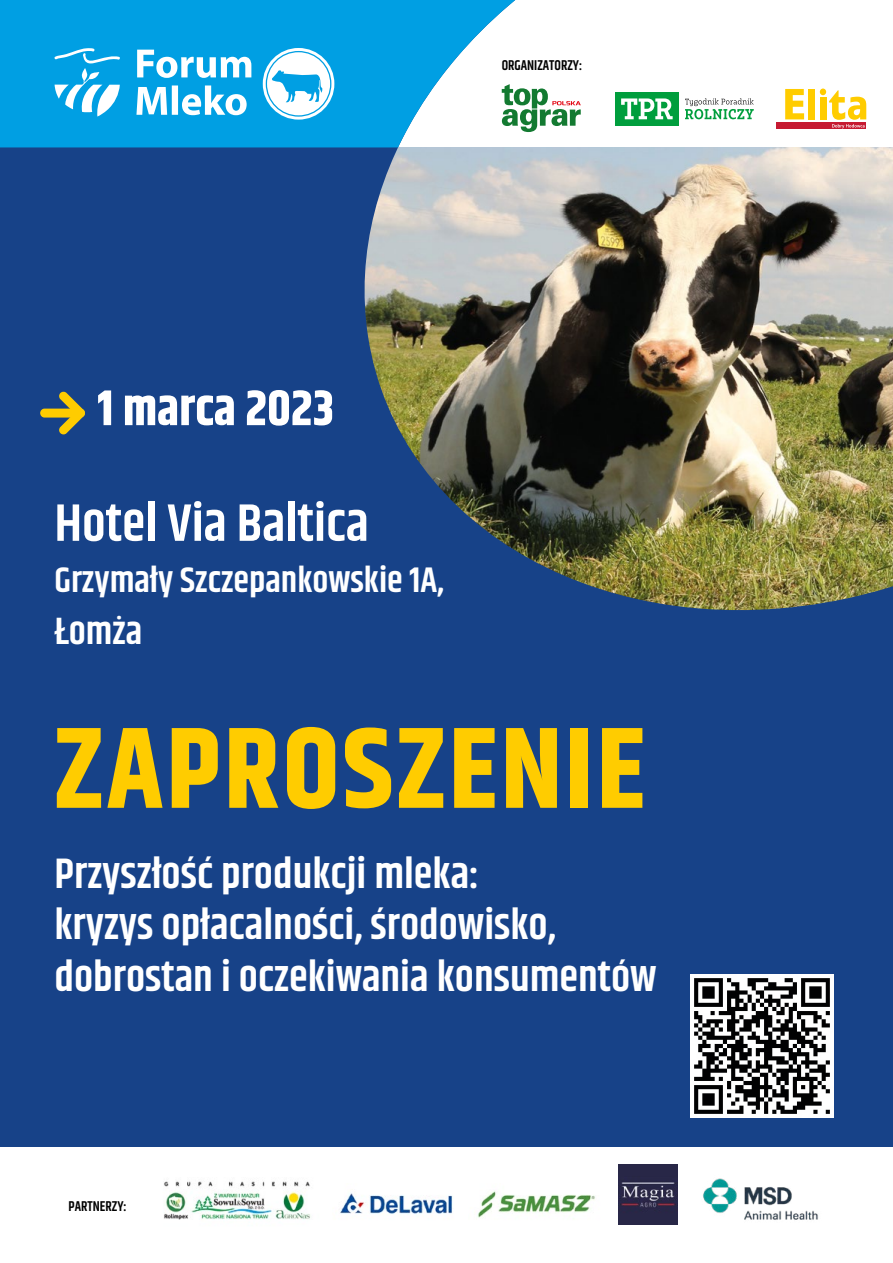
<style>
.page{position:relative;width:893px;height:1263px;background:#fff}
.page>*{position:absolute;margin:0;border:0;box-sizing:border-box;transform-origin:0 0}
.t1{font:700 115.05px "Khand";letter-spacing:.03em;color:#fc0}
.t2{font:600 53.1px "Khand";color:#fff}
.t3{font:700 49.95px "Khand";color:#fff}
.t4{font:600 42.9px/51.4px "Khand";color:#fff}
.t5{font:600 38.25px "Khand";color:#fff}
.t6{font:600 35.85px "Khand";color:#fff}
.t7{font:600 14.4px "Khand";color:#000;scale:.95 1}
</style>
<div class="page">
<div style="left:0;top:617px;width:893px;height:554px;background:#174288"></div>
<div style="left:0;top:1147px;width:893px;height:116px;background:#fff"></div>
<img style="left:0;top:147px;width:893px;height:470px">
<svg style="left:0;top:0;width:867px;height:147px"></svg>
<svg style="left:56px;top:388px;width:32px;height:49px"></svg>
<div style="left:42px;top:410px;width:41px;height:6px;background:#fc0;border-radius:3px"></div>
<div style="left:40px;top:409px;width:45px;height:9px;border:3px solid #fc0;border-radius:3px"></div>
<div style="left:777px;top:123px;width:89px;height:6px;background:#c61a32"></div>
<div style="left:808px;top:89px;width:7px;height:30px;background:#fc0"></div>
<svg style="left:785px;top:89px;width:19px;height:30px"></svg>
<svg style="left:820px;top:89px;width:46px;height:40px"></svg>
<svg style="left:685px;top:98px;width:69px;height:21px"></svg>
<div style="left:615px;top:92px;width:64px;height:34px;background:#009e3d"></div>
<svg style="left:621px;top:98px;width:52px;height:21px"></svg>
<svg style="left:502px;top:84px;width:79px;height:48px"></svg>
<svg style="left:267px;top:52px;width:63px;height:63px"></svg>
<div style="left:263px;top:48px;width:71px;height:72px;border:3px solid #fff;border-radius:50%"></div>
<svg style="left:54px;top:48px;width:66px;height:69px"></svg>
<svg style="left:136px;top:85px;width:111px;height:30px"></svg>
<svg style="left:137px;top:50px;width:114px;height:28px"></svg>
<img style="left:477px;top:1191px;width:118px;height:27px">
<img style="left:164px;top:1181px;width:146px;height:39px">
<img style="left:618px;top:1165px;width:60px;height:59px">
<img style="left:340px;top:1193px;width:113px;height:21px">
<img style="left:703px;top:1178px;width:115px;height:42px">
<img style="left:690px;top:974px;width:144px;height:144px">
<p class="t7" style="left:502px;top:55px;width:86px">ORGANIZATORZY:</p>
<p class="t3" style="left:97px;top:373px;width:238px">1 marca 2023</p>
<p class="t2" style="left:55px;top:488px;width:316px">Hotel Via Baltica</p>
<p class="t6" style="left:55px;top:556px;width:391px">Grzymały Szczepankowskie 1A,</p>
<p class="t5" style="left:55px;top:605px;width:89px">Łomża</p>
<h1 class="t1" style="left:55px;top:687px;width:592px">ZAPROSZENIE</h1>
<p class="t4" style="left:55px;top:850px;width:604px">Przyszłość produkcji mleka:<br>kryzys opłacalności, środowisko, dobrostan i oczekiwania konsumentów</p>
<p class="t7" style="left:69px;top:1196px;width:63px">PARTNERZY:</p>
</div>
